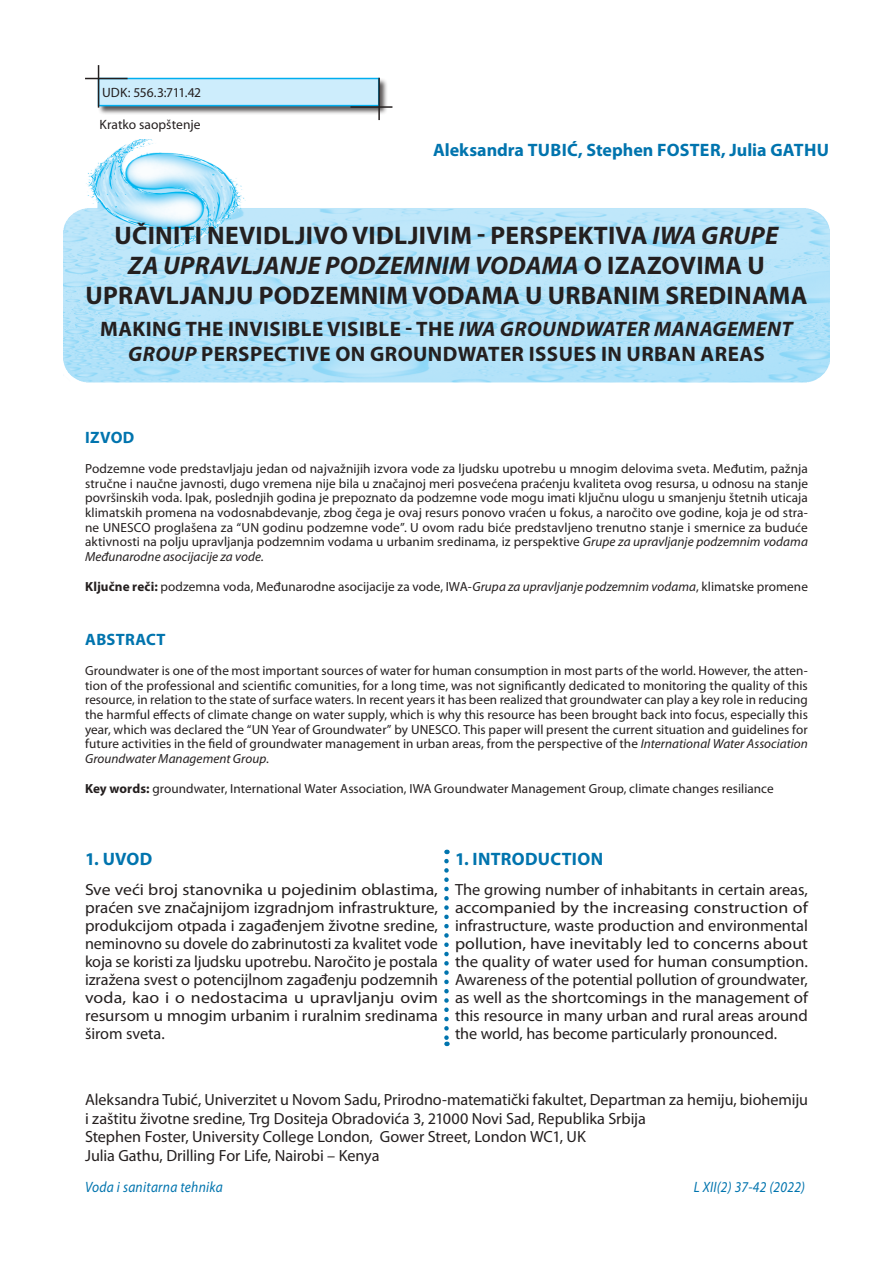
<style>
.page{position:relative;width:893px;height:1263px;background:#fff}
.page>*{position:absolute;margin:0;border:0;box-sizing:border-box;transform-origin:0 0}
.t1{font:700 25.5px/30px "Myriad Pro";letter-spacing:.01em;color:#241f1f;text-align:center}
.t2{font:700 21px/25.2px "Myriad Pro";letter-spacing:.02em;color:#241f1f;text-align:center}
.t3{font:700 18px "Myriad Pro";letter-spacing:.015em;color:#0074ae}
.t4{font:700 16.5px "Myriad Pro";letter-spacing:.02em;color:#0074ae}
.t5{font:16.2px/18px "Myriad Pro";letter-spacing:-.005em;color:#241f1f}
.t6{font:16.2px/18px "Myriad Pro";letter-spacing:-.005em;color:#241f1f;text-align:justify;scale:1.1 1}
.t7{font:italic 15px "Myriad Pro";letter-spacing:.02em;color:#0074ae;scale:.9 1}
.t8{font:13.5px "Myriad Pro";letter-spacing:-.025em;color:#241f1f}
.t9{font:13.5px "Myriad Pro";color:#241f1f}
.t10{font:13.2px/14.7px "Myriad Pro";letter-spacing:.005em;color:#241f1f;text-align:justify}
.s1{font-style:italic}
.s2{font-weight:700}
</style>
<div class="page">
<img style="left:64px;top:139px;width:765px;height:244px">
<svg style="left:444px;top:861px;width:5px;height:185px"></svg>
<div style="left:98px;top:77px;width:290px;height:38px;background:#241f1f;opacity:.75"></div>
<div style="left:99px;top:78px;width:280px;height:28px;background:#cdedfc"></div>
<div style="left:98px;top:78px;width:281px;height:28px;border:2px solid #00aeef"></div>
<hr style="left:85px;top:78px;width:43px;height:1px;background:#241f1f">
<hr style="left:98px;top:65px;width:1px;height:43px;background:#241f1f">
<hr style="left:350px;top:106px;width:42px;height:2px;background:#241f1f">
<hr style="left:378px;top:78px;width:2px;height:42px;background:#241f1f">
<p class="t8" style="left:102px;top:84px;width:100px">UDK: 556.3:711.42</p>
<p class="t9" style="left:99px;top:116px;width:103px">Kratko saopštenje</p>
<h3 class="t3" style="left:433px;top:138px;width:397px">Aleksandra TUBIĆ, Stephen FOSTER, Julia GATHU</h3>
<h1 class="t1" style="left:86px;top:220px;width:723px">UČINITI NEVIDLJIVO VIDLJIVIM - PERSPEKTIVA <span class="s1">IWA GRUPE<br>ZA UPRAVLJANJE PODZEMNIM VODAMA</span> O IZAZOVIMA U<br>UPRAVLJANJU PODZEMNIM VODAMA U URBANIM SREDINAMA</h1>
<h2 class="t2" style="left:100px;top:316px;width:694px">MAKING THE INVISIBLE VISIBLE - THE <span class="s1">IWA GROUNDWATER MANAGEMENT<br>GROUP</span> PERSPECTIVE ON GROUNDWATER ISSUES IN URBAN AREAS</h2>
<p class="t4" style="left:85px;top:427px;width:51px">IZVOD</p>
<p class="t10" style="left:85px;top:461px;width:724px">Podzemne vode predstavljaju jedan od najvažnijih izvora vode za ljudsku upotrebu u mnogim delovima sveta. Međutim, pažnja stručne i naučne javnosti, dugo vremena nije bila u značajnoj meri posvećena praćenju kvaliteta ovog resursa, u odnosu na stanje površinskih voda. Ipak, poslednjih godina je prepoznato da podzemne vode mogu imati ključnu ulogu u smanjenju štetnih uticaja klimatskih promena na vodosnabdevanje, zbog čega je ovaj resurs ponovo vraćen u fokus, a naročito ove godine, koja je od stra&shy;ne UNESCO proglašena za “UN godinu podzemne vode”. U ovom radu biće predstavljeno trenutno stanje i smernice za buduće aktivnosti na polju upravljanja podzemnim vodama u urbanim sredinama, iz perspektive <span class="s1">Grupe za upravljanje podzemnim vodama Međunarodne asocijacije za vode.</span></p>
<p class="t10" style="left:85px;top:579px;width:724px"><span class="s2">Ključne reči:</span> podzemna voda, Međunarodne asocijacije za vode, IWA-<span class="s1">Grupa za upravljanje podzemnim vodama</span>, klimatske promene</p>
<p class="t4" style="left:85px;top:629px;width:82px">ABSTRACT</p>
<p class="t10" style="left:85px;top:663px;width:724px">Groundwater is one of the most important sources of water for human consumption in most parts of the world. However, the atten&shy;tion of the professional and scientific comunities, for a long time, was not significantly dedicated to monitoring the quality of this resource, in relation to the state of surface waters. In recent years it has been realized that groundwater can play a key role in reducing the harmful effects of climate change on water supply, which is why this resource has been brought back into focus, especially this year, which was declared the “UN Year of Groundwater” by UNESCO. This paper will present the current situation and guidelines for future activities in the field of groundwater management in urban areas, from the perspective of the <span class="s1">International Water Association Groundwater Management Group</span>.</p>
<p class="t10" style="left:85px;top:781px;width:690px"><span class="s2">Key words:</span> groundwater, International Water Association, IWA Groundwater Management Group, climate changes resiliance</p>
<h3 class="t3" style="left:85px;top:847px;width:69px">1. UVOD</h3>
<p class="t6" style="left:85px;top:880px;width:322px">Sve veći broj stanovnika u pojedinim oblastima, praćen sve značajnijom izgradnjom infrastrukture, produkcijom otpada i zagađenjem životne sredine, neminovno su dovele do zabrinutosti za kvalitet vode koja se koristi za ljudsku upotrebu. Naročito je postala izražena svest o potencijlnom zagađenju podzemnih voda, kao i o nedostacima u upravljanju ovim resursom u mnogim urbanim i ruralnim sredinama širom sveta.</p>
<h3 class="t3" style="left:455px;top:847px;width:150px">1. INTRODUCTION</h3>
<p class="t5" style="left:455px;top:880px;width:354px;text-align:justify">The growing number of inhabitants in certain areas, accompanied by the increasing construction of infrastructure, waste production and environmental pollution, have inevitably led to concerns about the quality of water used for human consumption.<br>Awareness of the potential pollution of groundwater, as well as the shortcomings in the management of this resource in many urban and rural areas around the world, has become particularly pronounced.</p>
<p class="t5" style="left:85px;top:1090px;width:724px;line-height:18.8px">Aleksandra Tubić, Univerzitet u Novom Sadu, Prirodno-matematički fakultet, Departman za hemiju, biohemiju i zaštitu životne sredine, Trg Dositeja Obradovića 3, 21000 Novi Sad, Republika Srbija<br>Stephen Foster, University College London, Gower Street, London WC1, UK<br>Julia Gathu, Drilling For Life, Nairobi – Kenya</p>
<p class="t7" style="left:85px;top:1177px;width:155px">Voda i sanitarna tehnika</p>
<p class="t7" style="left:694px;top:1177px;width:125px">L XII(2) 37-42 (2022)</p>
</div>
